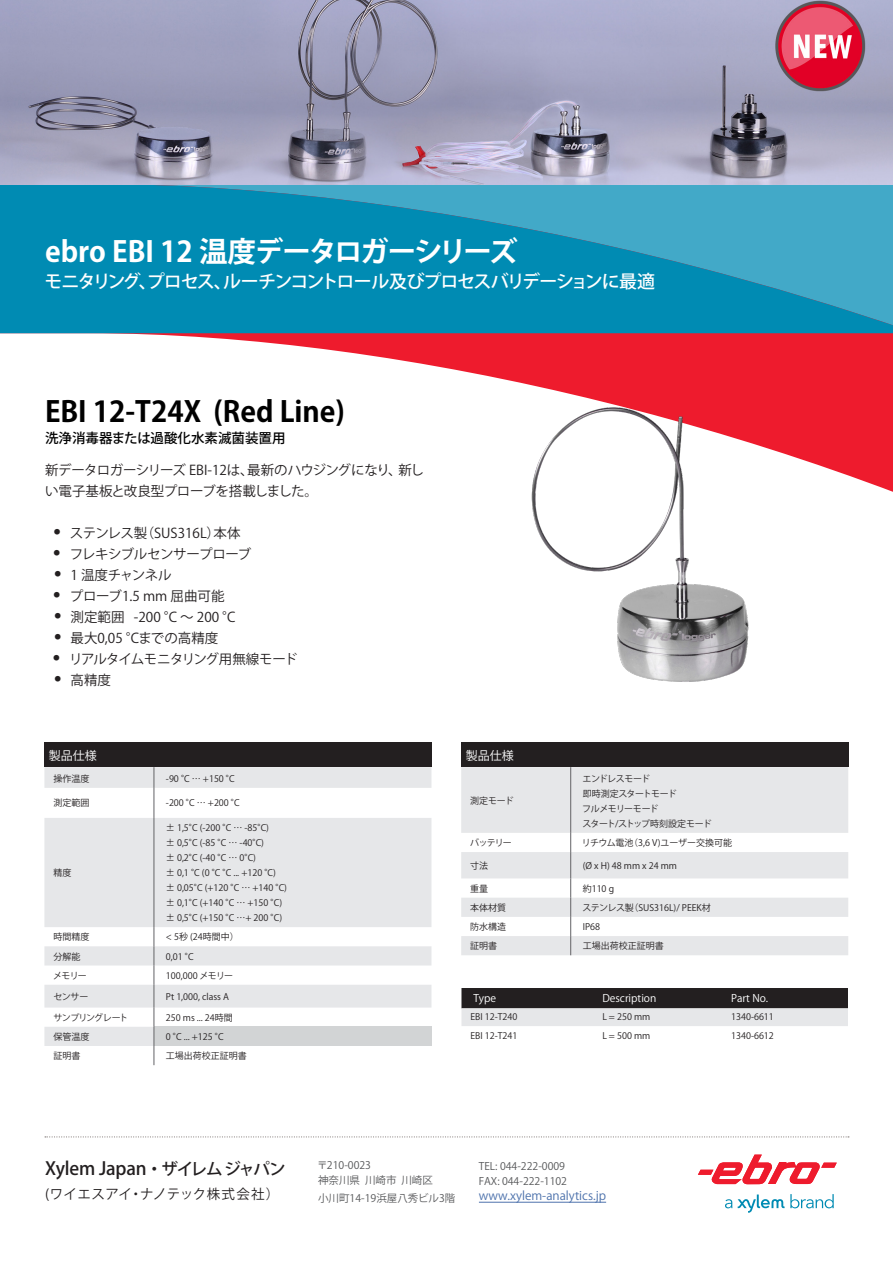
<style>
.page{position:relative;width:893px;height:1263px;background:#fff}
.page>*{position:absolute;margin:0;border:0;box-sizing:border-box;transform-origin:0 0}
.t1{font:700 28.5px "Koz Go Pr 6 N";letter-spacing:-.03em;color:#fff}
.t2{font:700 28.5px "Koz Go Pr 6 N";color:#000}
.t3{font:500 18px "Koz Go Pr 6 N";letter-spacing:-.07em;color:#fff}
.t4{font:500 18px "Koz Go Pr 6 N";letter-spacing:-.01em;color:#231f20}
.t5{font:13.5px/21px "Koz Go Pr 6 N";letter-spacing:-.01em;color:#231f20}
.t6{font:13.5px "Koz Go Pr 6 N";letter-spacing:-.06em;color:#231f20}
.t7{font:13.5px "Koz Go Pr 6 N";letter-spacing:.02em;color:#231f20}
.t8{font:500 13.5px "Koz Go Pr 6 N";color:#000}
.t9{font:13.5px "Koz Go Pr 6 N";letter-spacing:-.03em;color:#231f20}
.t10{font:12px "Koz Go Pr 6 N";color:#4d72ac}
.t11{font:12px "Koz Go Pr 6 N";color:#fff}
.t12{font:10.5px/15px "Koz Go Pr 6 N";color:#57585a}
.t13{font:10.5px "Koz Go Pr 6 N";color:#fff}
.t14{font:9px "Koz Go Pr 6 N";color:#231f20}
.t15{font:9px/15px "Koz Go Pr 6 N";letter-spacing:-.06em;color:#231f20}
.t16{font:9px "Koz Go Pr 6 N";letter-spacing:-.08em;color:#231f20}
.s1{font-weight:700;font-size:21px}
.s2{font-size:16.5px}
</style>
<div class="page">
<svg style="left:725px;top:1199px;width:7px;height:9px"></svg>
<svg style="left:738px;top:1194px;width:96px;height:19px"></svg>
<svg style="left:698px;top:1154px;width:139px;height:30px"></svg>
<svg style="left:0;top:333px;width:893px;height:159px"></svg>
<svg style="left:0;top:184px;width:893px;height:149px;background:#1493b9"></svg>
<img style="left:0;top:0;width:893px;height:184px">
<hr style="left:479px;top:1202px;width:127px;height:1px;background:#4d72ac">
<svg style="left:45px;top:1136px;width:804px;height:1px"></svg>
<div style="left:44px;top:742px;width:387px;height:25px;background:#231f20"></div>
<svg style="left:44px;top:767px;width:387px;height:279px;fill:#e6e7e9"></svg>
<div style="left:154px;top:1027px;width:277px;height:19px;background:#d2d4d5"></div>
<svg style="left:154px;top:767px;width:1px;height:21px"></svg>
<hr style="left:154px;top:788px;width:1px;height:30px;background:#636366">
<hr style="left:154px;top:818px;width:1px;height:109px;background:#636366">
<svg style="left:154px;top:927px;width:1px;height:138px"></svg>
<div style="left:461px;top:742px;width:387px;height:25px;background:#231f20"></div>
<svg style="left:461px;top:767px;width:387px;height:188px;fill:#e6e7e9"></svg>
<hr style="left:570px;top:767px;width:1px;height:66px;background:#636366">
<svg style="left:570px;top:833px;width:1px;height:122px"></svg>
<svg style="left:461px;top:988px;width:387px;height:38px;background:#7f7d7e"></svg>
<img style="left:498px;top:405px;width:278px;height:277px">
<p class="t1" style="left:45px;top:235px;width:474px">ebro EBI 12 温度データロガーシリーズ</p>
<p class="t3" style="left:44px;top:271px;width:612px">モニタリング、プロセス、ルーチンコントロール及びプロセスバリデーションに最適</p>
<p class="t2" style="left:45px;top:395px;width:302px">EBI 12-T24X (Red Line)</p>
<p class="t8" style="left:45px;top:431px;width:242px">洗浄消毒器または過酸化水素滅菌装置用</p>
<p class="t5" style="left:45px;top:460px;width:381px">新データロガーシリーズ EBI-12は、最新のハウジングになり、新しい電子基板と改良型プローブを搭載しました。</p>
<p class="t5" style="left:53px;top:523px;width:189px"><span class="s1">•</span> ステンレス製（SUS316L）本体</p>
<p class="t9" style="left:53px;top:546px;width:200px"><span class="s1">•</span> フレキシブルセンサープローブ</p>
<p class="t5" style="left:54px;top:565px;width:119px"><span class="s1">•</span> 1 温度チャンネル</p>
<p class="t5" style="left:53px;top:586px;width:173px"><span class="s1">•</span> プローブ1.5 mm 屈曲可能</p>
<p class="t5" style="left:54px;top:607px;width:183px"><span class="s1">•</span> 測定範囲 -200 °C ～ 200 °C</p>
<p class="t5" style="left:54px;top:628px;width:166px"><span class="s1">•</span> 最大0,05 °Cまでの高精度</p>
<p class="t6" style="left:53px;top:651px;width:246px"><span class="s1">•</span> リアルタイムモニタリング用無線モード</p>
<p class="t5" style="left:54px;top:670px;width:58px"><span class="s1">•</span> 高精度</p>
<p class="t11" style="left:49px;top:748px;width:49px">製品仕様</p>
<p class="t14" style="left:53px;top:773px;width:37px">操作温度</p>
<p class="t14" style="left:166px;top:773px;width:70px">-90 °C … +150 °C</p>
<p class="t14" style="left:53px;top:798px;width:37px">測定範囲</p>
<p class="t14" style="left:166px;top:798px;width:75px">-200 °C … +200 °C</p>
<p class="t14" style="left:53px;top:868px;width:19px">精度</p>
<p class="t14" style="left:166px;top:823px;width:105px">± 1,5°C (-200 °C … -85°C)</p>
<p class="t14" style="left:166px;top:838px;width:100px">± 0,5°C (-85 °C … -40°C)</p>
<p class="t14" style="left:166px;top:853px;width:92px">± 0,2°C (-40 °C … 0°C)</p>
<p class="t14" style="left:166px;top:868px;width:111px">± 0,1 °C (0 °C °C ... +120 °C)</p>
<p class="t14" style="left:166px;top:883px;width:123px">± 0,05°C (+120 °C … +140 °C)</p>
<p class="t14" style="left:166px;top:898px;width:118px">± 0,1°C (+140 °C … +150 °C)</p>
<p class="t14" style="left:166px;top:913px;width:118px">± 0,5°C (+150 °C …+ 200 °C)</p>
<p class="t14" style="left:53px;top:932px;width:37px">時間精度</p>
<p class="t14" style="left:166px;top:932px;width:74px">&lt; 5秒 (24時間中）</p>
<p class="t14" style="left:53px;top:951px;width:28px">分解能</p>
<p class="t14" style="left:166px;top:951px;width:29px">0,01 °C</p>
<p class="t14" style="left:53px;top:970px;width:35px">メモリー</p>
<p class="t14" style="left:166px;top:970px;width:69px">100,000 メモリー</p>
<p class="t14" style="left:53px;top:991px;width:37px">センサー</p>
<p class="t14" style="left:166px;top:991px;width:65px">Pt 1,000, class A</p>
<p class="t16" style="left:53px;top:1012px;width:76px">サンプリングレート</p>
<p class="t14" style="left:166px;top:1012px;width:68px">250 ms ... 24時間</p>
<p class="t14" style="left:53px;top:1031px;width:37px">保管温度</p>
<p class="t14" style="left:166px;top:1031px;width:59px">0 °C ... +125 °C</p>
<p class="t14" style="left:53px;top:1051px;width:28px">証明書</p>
<p class="t14" style="left:166px;top:1051px;width:82px">工場出荷校正証明書</p>
<p class="t11" style="left:466px;top:748px;width:49px">製品仕様</p>
<p class="t14" style="left:470px;top:796px;width:45px">測定モード</p>
<p class="t15" style="left:583px;top:771px;width:96px">エンドレスモード<br>即時測定スタートモード</p>
<p class="t15" style="left:582px;top:801px;width:131px">フルメモリーモード<br>スタート/ストップ時刻設定モード</p>
<p class="t14" style="left:470px;top:838px;width:43px">バッテリー</p>
<p class="t14" style="left:582px;top:838px;width:152px">リチウム電池（3,6 V)ユーザー交換可能</p>
<p class="t14" style="left:470px;top:860px;width:19px">寸法</p>
<p class="t14" style="left:583px;top:860px;width:96px">(Ø x H) 48 mm x 24 mm</p>
<p class="t14" style="left:470px;top:883px;width:19px">重量</p>
<p class="t14" style="left:583px;top:883px;width:33px">約110 g</p>
<p class="t14" style="left:470px;top:902px;width:37px">本体材質</p>
<p class="t14" style="left:582px;top:902px;width:130px">ステンレス製（SUS316L)/ PEEK材</p>
<p class="t14" style="left:470px;top:922px;width:37px">防水構造</p>
<p class="t14" style="left:583px;top:922px;width:19px">IP68</p>
<p class="t14" style="left:470px;top:941px;width:28px">証明書</p>
<p class="t14" style="left:583px;top:941px;width:82px">工場出荷校正証明書</p>
<p class="t13" style="left:473px;top:993px;width:24px">Type</p>
<p class="t13" style="left:602px;top:993px;width:56px">Description</p>
<p class="t13" style="left:731px;top:993px;width:39px">Part No.</p>
<p class="t14" style="left:470px;top:1012px;width:48px">EBI 12-T240</p>
<p class="t14" style="left:602px;top:1012px;width:50px">L = 250 mm</p>
<p class="t14" style="left:731px;top:1012px;width:44px">1340-6611</p>
<p class="t14" style="left:470px;top:1031px;width:48px">EBI 12-T241</p>
<p class="t14" style="left:602px;top:1031px;width:50px">L = 500 mm</p>
<p class="t14" style="left:731px;top:1031px;width:44px">1340-6612</p>
<h2 class="t4" style="left:45px;top:1159px;width:242px">Xylem Japan <span class="s2">・ ザイレム ジャパン</span></h2>
<h3 class="t7" style="left:45px;top:1187px;width:236px">(ワイエスアイ・ナノテック株式会社）</h3>
<p class="t12" style="left:317px;top:1158px;width:117px">〒210-0023<br>神奈川県 川崎市 川崎区</p>
<p class="t12" style="left:318px;top:1191px;width:139px">小川町14-19浜屋八秀ビル3階</p>
<p class="t12" style="left:479px;top:1159px;width:90px">TEL: 044-222-0009<br>FAX: 044-222-1102</p>
<h3 class="t10" style="left:479px;top:1189px;width:129px">www.xylem-analytics.jp</h3>
</div>
